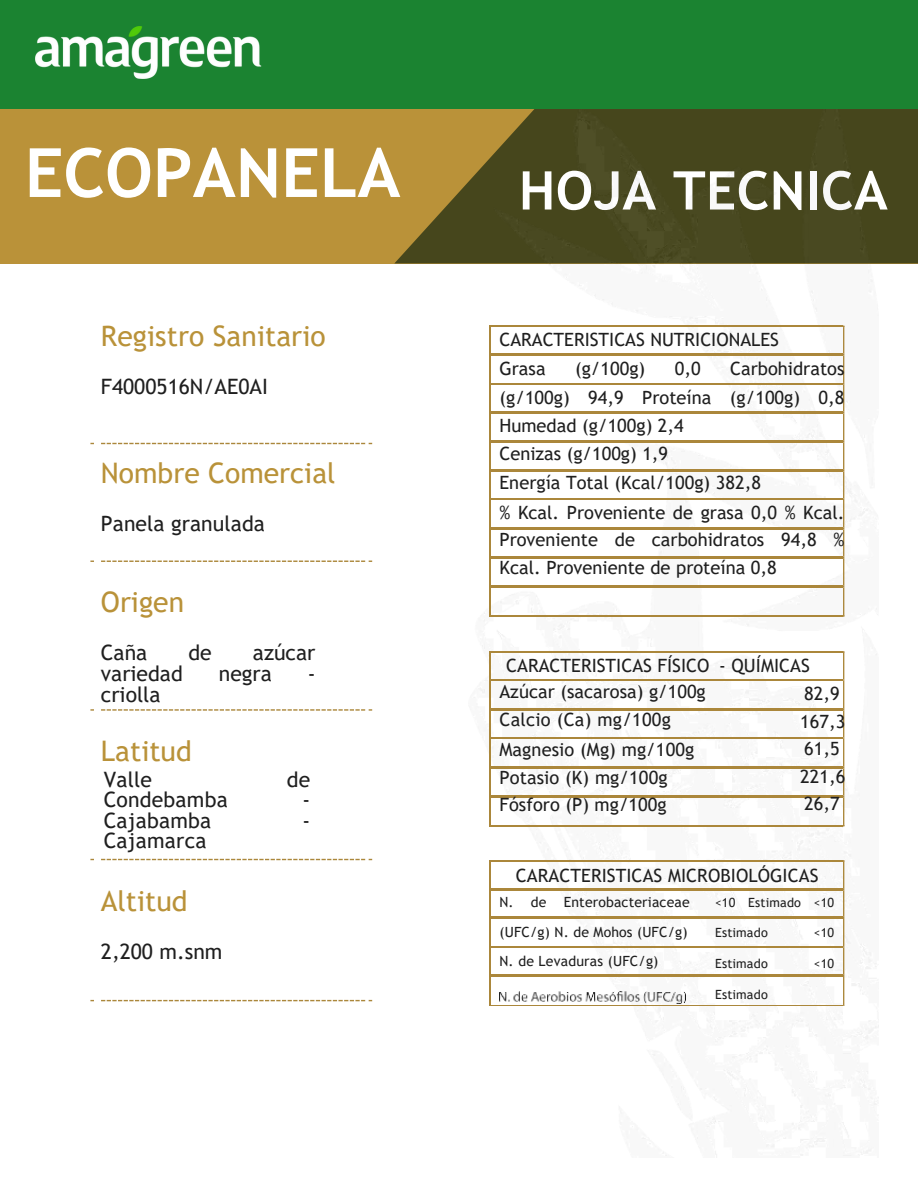
<style>
.page{position:relative;width:918px;height:1188px;background:#fff}
.page>*{position:absolute;margin:0;border:0;box-sizing:border-box;transform-origin:0 0}
.t1{font:700 67.95px "Trebuchet MS";color:#fff}
.t2{font:700 53.4px "Trebuchet MS";letter-spacing:.01em;color:#fff}
.t3{font:28.35px "Trebuchet MS";color:#b99239}
.t4{font:21.15px "Trebuchet MS";letter-spacing:.005em;color:#1f1f1f}
.t5{font:18.3px/27.5px "Trebuchet MS";color:#1f1f1f}
.t6{font:14.1px/29.7px "Trebuchet MS";letter-spacing:.01em;color:#1f1f1f}
.t7{font:12.75px "Trebuchet MS";letter-spacing:.01em;color:#1f1f1f}
</style>
<div class="page">
<div style="left:0;top:109px;width:918px;height:154px;background:#ba9239"></div>
<svg style="left:395px;top:109px;width:523px;height:154px;fill:#46461c"></svg>
<img style="left:469px;top:108px;width:409px;height:1049px">
<svg style="left:101px;top:443px;width:271px;height:1px"></svg>
<svg style="left:101px;top:561px;width:271px;height:1px"></svg>
<svg style="left:101px;top:709px;width:271px;height:2px"></svg>
<svg style="left:101px;top:859px;width:271px;height:1px"></svg>
<svg style="left:101px;top:1000px;width:271px;height:1px"></svg>
<hr style="left:491px;top:651px;width:220px;height:2px;background:#ab873b">
<svg style="left:711px;top:651px;width:18px;height:2px"></svg>
<hr style="left:729px;top:651px;width:114px;height:2px;background:#ab873b">
<hr style="left:491px;top:679px;width:220px;height:2px;background:#ab873b">
<svg style="left:711px;top:679px;width:18px;height:2px"></svg>
<hr style="left:729px;top:679px;width:114px;height:2px;background:#ab873b">
<hr style="left:491px;top:708px;width:220px;height:2px;background:#ab873b">
<svg style="left:711px;top:708px;width:18px;height:2px"></svg>
<hr style="left:729px;top:708px;width:114px;height:2px;background:#ab873b">
<hr style="left:491px;top:737px;width:220px;height:2px;background:#ab873b">
<svg style="left:711px;top:737px;width:18px;height:2px"></svg>
<hr style="left:729px;top:737px;width:114px;height:2px;background:#ab873b">
<hr style="left:491px;top:766px;width:220px;height:2px;background:#ab873b">
<svg style="left:711px;top:766px;width:18px;height:2px"></svg>
<hr style="left:729px;top:766px;width:114px;height:2px;background:#ab873b">
<hr style="left:491px;top:795px;width:220px;height:3px;background:#ab873b">
<hr style="left:713px;top:795px;width:14px;height:3px;background:#ab873b">
<hr style="left:729px;top:795px;width:114px;height:3px;background:#ab873b">
<svg style="left:490px;top:651px;width:1px;height:175px"></svg>
<hr style="left:491px;top:825px;width:220px;height:1px;background:#ab873b">
<svg style="left:711px;top:825px;width:17px;height:1px"></svg>
<hr style="left:728px;top:825px;width:115px;height:1px;background:#ab873b">
<svg style="left:843px;top:651px;width:1px;height:175px"></svg>
<hr style="left:491px;top:860px;width:352px;height:2px;background:#ab873b">
<hr style="left:491px;top:888px;width:233px;height:2px;background:#ab873b">
<hr style="left:726px;top:888px;width:117px;height:2px;background:#ab873b">
<hr style="left:491px;top:917px;width:233px;height:2px;background:#ab873b">
<hr style="left:726px;top:917px;width:117px;height:2px;background:#ab873b">
<hr style="left:491px;top:946px;width:233px;height:2px;background:#ab873b">
<hr style="left:725px;top:946px;width:118px;height:2px;background:#ab873b">
<hr style="left:491px;top:975px;width:233px;height:2px;background:#ab873b">
<hr style="left:726px;top:975px;width:117px;height:2px;background:#ab873b">
<svg style="left:490px;top:860px;width:1px;height:147px"></svg>
<hr style="left:491px;top:1006px;width:352px;height:1px;background:#ab873b">
<svg style="left:843px;top:860px;width:1px;height:147px"></svg>
<hr style="left:491px;top:326px;width:352px;height:1px;background:#ab873b">
<hr style="left:491px;top:353px;width:272px;height:3px;background:#ab873b">
<hr style="left:765px;top:353px;width:78px;height:3px;background:#ab873b">
<hr style="left:491px;top:383px;width:272px;height:1px;background:#ab873b">
<hr style="left:764px;top:383px;width:79px;height:1px;background:#ab873b">
<hr style="left:491px;top:411px;width:272px;height:2px;background:#ab873b">
<hr style="left:765px;top:411px;width:78px;height:2px;background:#ab873b">
<hr style="left:491px;top:440px;width:272px;height:2px;background:#ab873b">
<hr style="left:765px;top:440px;width:78px;height:2px;background:#ab873b">
<hr style="left:491px;top:469px;width:272px;height:2px;background:#ab873b">
<hr style="left:765px;top:469px;width:78px;height:2px;background:#ab873b">
<hr style="left:491px;top:499px;width:272px;height:1px;background:#ab873b">
<hr style="left:764px;top:499px;width:79px;height:1px;background:#ab873b">
<hr style="left:491px;top:527px;width:272px;height:2px;background:#ab873b">
<hr style="left:765px;top:527px;width:78px;height:2px;background:#ab873b">
<hr style="left:491px;top:557px;width:272px;height:2px;background:#ab873b">
<hr style="left:765px;top:557px;width:78px;height:2px;background:#ab873b">
<hr style="left:491px;top:585px;width:272px;height:2px;background:#ab873b">
<hr style="left:765px;top:585px;width:78px;height:2px;background:#ab873b">
<svg style="left:490px;top:326px;width:1px;height:291px"></svg>
<hr style="left:491px;top:615px;width:272px;height:2px;background:#ab873b">
<hr style="left:763px;top:615px;width:80px;height:2px;background:#ab873b">
<svg style="left:843px;top:326px;width:1px;height:291px"></svg>
<img style="left:500px;top:991px;width:185px;height:12px">
<div style="left:0;top:0;width:918px;height:108px;background:#1b8331"></div>
<img style="left:36px;top:26px;width:226px;height:52px">
<p class="t1" style="left:25px;top:133px;width:377px">ECOPANELA</p>
<p class="t3" style="left:101px;top:319px;width:226px">Registro Sanitario</p>
<p class="t4" style="left:101px;top:374px;width:169px">F4000516N/AE0AI</p>
<p class="t3" style="left:101px;top:456px;width:236px">Nombre Comercial</p>
<p class="t4" style="left:101px;top:512px;width:166px">Panela granulada</p>
<p class="t3" style="left:101px;top:585px;width:85px">Origen</p>
<p class="t4" style="left:101px;top:640px;width:48px">Caña</p>
<p class="t4" style="left:189px;top:640px;width:25px">de</p>
<p class="t4" style="left:253px;top:640px;width:64px">azúcar</p>
<p class="t4" style="left:101px;top:661px;width:83px">variedad</p>
<p class="t4" style="left:219px;top:661px;width:55px">negra</p>
<p class="t4" style="left:308px;top:661px;width:9px">-</p>
<p class="t4" style="left:101px;top:682px;width:61px">criolla</p>
<p class="t3" style="left:101px;top:735px;width:92px">Latitud</p>
<p class="t4" style="left:104px;top:768px;width:50px">Valle</p>
<p class="t4" style="left:287px;top:768px;width:25px">de</p>
<p class="t4" style="left:104px;top:788px;width:126px">Condebamba</p>
<p class="t4" style="left:303px;top:788px;width:9px">-</p>
<p class="t4" style="left:104px;top:808px;width:109px">Cajabamba</p>
<p class="t4" style="left:303px;top:808px;width:9px">-</p>
<p class="t4" style="left:104px;top:828px;width:104px">Cajamarca</p>
<p class="t3" style="left:101px;top:884px;width:88px">Altitud</p>
<p class="t4" style="left:101px;top:939px;width:123px">2,200 m.snm</p>
<p class="t2" style="left:519px;top:159px;width:370px">HOJA TECNICA</p>
<p class="t5" style="left:499px;top:326px;width:281px">CARACTERISTICAS NUTRICIONALES</p>
<p class="t5" style="left:499px;top:355px;width:48px">Grasa</p>
<p class="t5" style="left:575px;top:355px;width:72px">(g/100g)</p>
<p class="t5" style="left:675px;top:355px;width:27px">0,0</p>
<p class="t5" style="left:499px;top:354px;width:347px;line-height:28.5px;text-align:justify;text-indent:231px">Carbohidratos (g/100g) 94,9 Proteína (g/100g) 0,8<br>Humedad (g/100g) 2,4</p>
<h1 class="t5" style="left:499px;top:439px;width:170px">Cenizas (g/100g) 1,9</h1>
<h2 class="t5" style="left:499px;top:469px;width:263px">Energía Total (Kcal/100g) 382,8</h2>
<h3 class="t5" style="left:499px;top:499px;width:347px;text-align:justify">% Kcal. Proveniente de grasa 0,0 % Kcal.<br>Proveniente de carbohidratos 94,8 % Kcal. Proveniente de proteína 0,8</h3>
<h6 class="t5" style="left:506px;top:652px;width:205px">CARACTERISTICAS FÍSICO</h6>
<p class="t5" style="left:500px;top:678px;width:208px">Azúcar (sacarosa) g/100g</p>
<h6 class="t5" style="left:500px;top:706px;width:173px">Calcio (Ca) mg/100g</h6>
<p class="t5" style="left:500px;top:736px;width:196px">Magnesio (Mg) mg/100g<br>Potasio (K) mg/100g</p>
<p class="t5" style="left:500px;top:791px;width:169px">Fósforo (P) mg/100g</p>
<h4 class="t5" style="left:800px;top:652px;width:47px;text-indent:-81px">- QUÍMICAS<br>82,9<br>167,3<br>61,5<br>221,6<br>26,7</h4>
<p class="t5" style="left:516px;top:861px;width:304px">CARACTERISTICAS MICROBIOLÓGICAS</p>
<h3 class="t6" style="left:499px;top:887px;width:192px">N. de Enterobacteriaceae (UFC/g) N. de Mohos (UFC/g)</h3>
<h5 class="t6" style="left:499px;top:946px;width:160px">N. de Levaduras (UFC/g)</h5>
<p class="t7" style="left:715px;top:895px;width:121px">&lt;10 Estimado &lt;10</p>
<p class="t7" style="left:715px;top:926px;width:54px">Estimado</p>
<p class="t7" style="left:814px;top:926px;width:22px">&lt;10</p>
<p class="t7" style="left:715px;top:956px;width:54px">Estimado</p>
<p class="t7" style="left:814px;top:956px;width:22px">&lt;10</p>
<p class="t7" style="left:715px;top:987px;width:54px">Estimado</p>
</div>
